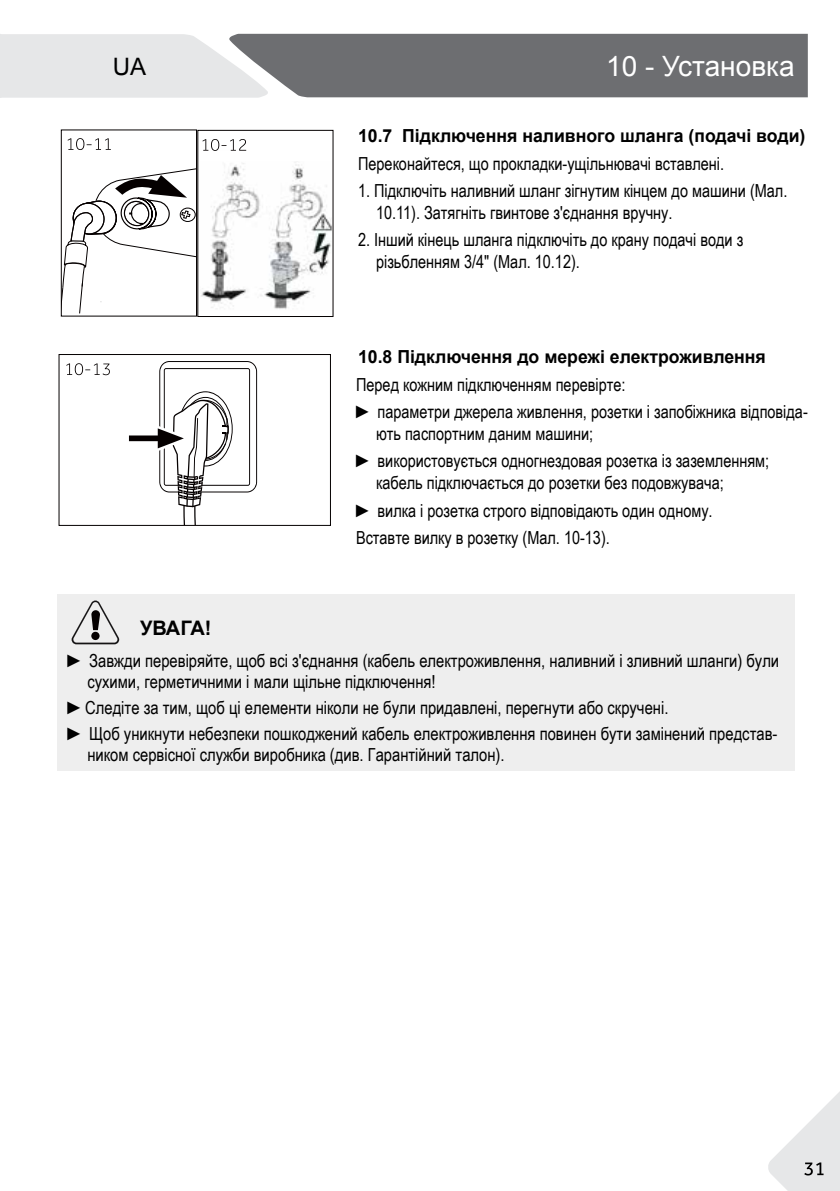
<style>
.page{position:relative;width:840px;height:1191px;background:#fff}
.page>*{position:absolute;margin:0;border:0;box-sizing:border-box;transform-origin:0 0}
.t1{font:28px "Arial";color:#fff}
.t2{font:24px "Arial";color:#000}
.t3{font:700 20px "Arial";letter-spacing:-.025em;color:#000}
.t4{font:18px/27.6px "Arial Narrow";color:#000}
.t5{font:700 18px "Arial";color:#000}
</style>
<div class="page">
<svg style="left:0;top:34px;width:807px;height:64px;background:#c3c4c6"></svg>
<div style="left:349px;top:35px;width:448px;height:61px;background:#6d6e71"></div>
<svg style="left:768px;top:1092px;width:71px;height:99px"></svg>
<div style="left:57px;top:594px;width:737px;height:177px;background:#eee"></div>
<svg style="left:72px;top:600px;width:47px;height:44px"></svg>
<div style="left:91px;top:632px;width:8px;height:8px;background:#050000;border-radius:50%"></div>
<svg style="left:129px;top:361px;width:128px;height:163px"></svg>
<div style="left:58px;top:354px;width:273px;height:172px;border:1px solid #050000"></div>
<svg style="left:66px;top:363px;width:44px;height:12px"></svg>
<svg style="left:63px;top:168px;width:132px;height:146px"></svg>
<div style="left:61px;top:129px;width:136px;height:187px;border:1px solid #050000"></div>
<img style="left:201px;top:162px;width:130px;height:147px">
<div style="left:197px;top:130px;width:136px;height:187px;border:1px solid #050000"></div>
<svg style="left:67px;top:138px;width:44px;height:12px"></svg>
<svg style="left:202px;top:139px;width:44px;height:12px"></svg>
<h2 class="t2" style="left:113px;top:50px;width:35px">UA</h2>
<h1 class="t1" style="left:605px;top:47px;width:190px">10 - Установка</h1>
<p class="t5" style="left:358px;top:123px;width:448px">10.7 Підключення наливного шланга (подачi води)</p>
<p class="t4" style="left:358px;top:149px;width:367px">Переконайтеся, що прокладки-ущільнювачі вставлені.</p>
<p class="t4" style="left:376px;top:179px;width:412px;line-height:21.6px;text-indent:-18px">1. Підключіть наливний шланг зігнутим кінцем до машини (Мал.<br>10.11). Затягніть гвинтове з'єднання вручну.</p>
<p class="t4" style="left:376px;top:229px;width:368px;line-height:21.6px;text-indent:-18px">2. Інший кінець шланга підключіть до крану подачі води з різьбленням 3/4" (Мал. 10.12).</p>
<p class="t5" style="left:358px;top:344px;width:409px">10.8 Підключення до мережі електроживлення</p>
<p class="t4" style="left:356px;top:370px;width:453px">Перед кожним підключенням перевірте:<br>► параметри джерела живлення, розетки і запобіжника відповіда-</p>
<p class="t4" style="left:356px;top:419px;width:414px;text-indent:20px">ють паспортним даним машини;<br>► використовується одногнездовая розетка із заземленням;</p>
<p class="t4" style="left:356px;top:468px;width:369px;text-indent:20px">кабель підключається до розетки без подовжувача; ► вилка і розетка строго відповідають один одному.<br>Вставте вилку в розетку (Мал. 10-13).</p>
<p class="t3" style="left:140px;top:613px;width:73px">УВАГА!</p>
<p class="t4" style="left:87px;top:649px;width:693px;line-height:21.6px;text-indent:-20px">► Завжди перевіряйте, щоб всі з'єднання (кабель електроживлення, наливний і зливний шланги) були сухими, герметичними і мали щільне підключення!</p>
<p class="t4" style="left:67px;top:694px;width:711px;line-height:25.6px">►Следіте за тим, щоб ці елементи ніколи не були придавлені, перегнути або скручені.<br>► Щоб уникнути небезпеки пошкоджений кабель електроживлення повинен бути замінений представ-</p>
<p class="t4" style="left:87px;top:740px;width:418px">ником сервісної служби виробника (див. Гарантійний талон).</p>
</div>
